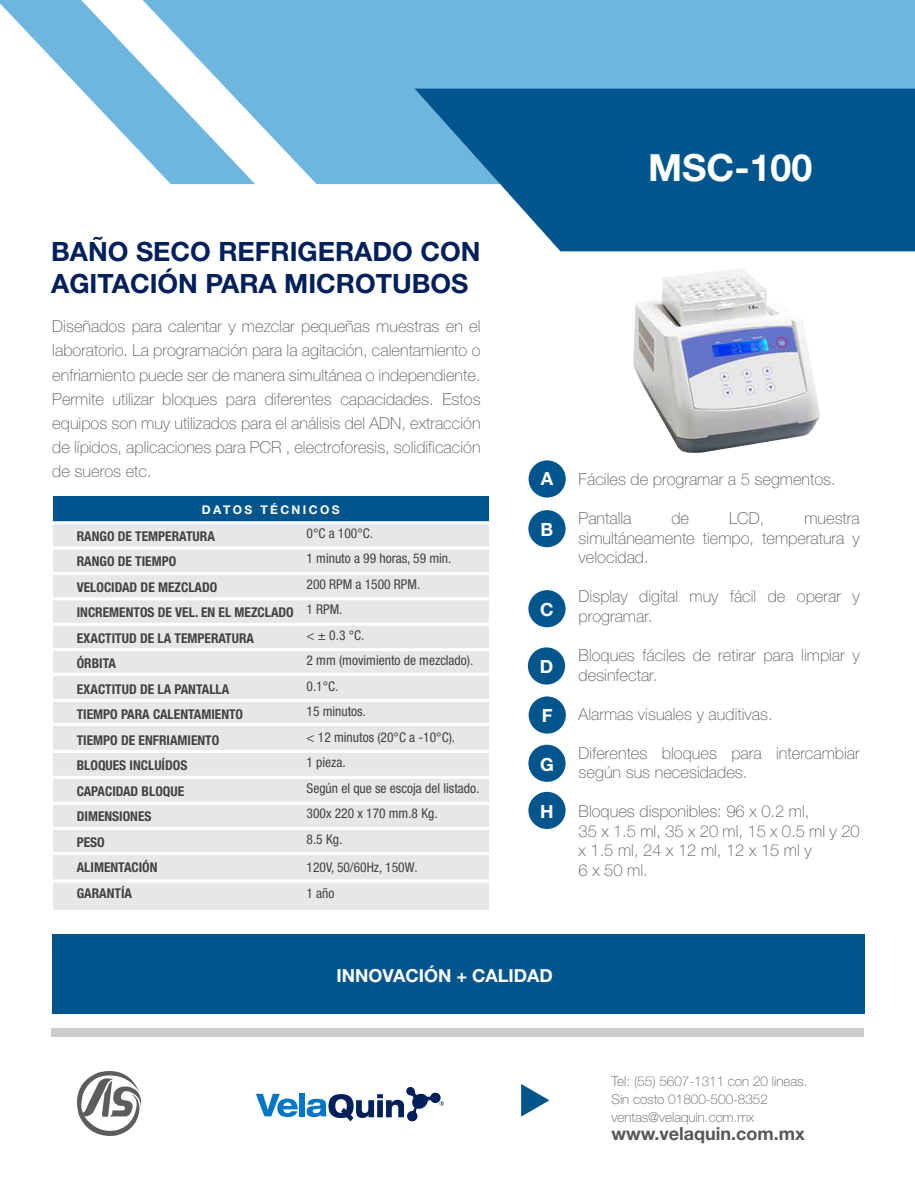
<style>
.page{position:relative;width:915px;height:1191px;background:#fff}
.page>*{position:absolute;margin:0;border:0;box-sizing:border-box;transform-origin:0 0}
.t1{font:700 37.5px "Helvetica Neue LT Std";color:#fff}
.t2{font:700 26.55px/32px "Helvetica Neue LT Std";color:#00205b}
.t3{font:700 18.15px "Helvetica Neue LT Std";color:#fff}
.t4{font:700 18px "Helvetica Neue LT Std";color:#575756}
.t5{font:700 18px "Helvetica Neue LT Std";color:#fff}
.t6{font:100 16.5px/19.5px "Helvetica Neue";color:#575756}
.t7{font:700 condensed 13.5px/25.5px "Helvetica Neue LT Std";color:#424241}
.t8{font:condensed 13.5px/25.5px "Helvetica Neue LT Std";color:#424241}
.t9{font:100 13.5px/18px "Helvetica Neue";color:#575756}
.t10{font:700 12px "Helvetica Neue LT Std";letter-spacing:.2em;color:#fff}
.s1{font-family:"Montserrat";font-stretch:normal;font-size:15px;color:#575756}
</style>
<div class="page">
<img style="left:633px;top:268px;width:186px;height:185px">
<div style="left:255px;top:0;width:659px;height:184px;background:#6eb6de"></div>
<svg style="left:0;top:0;width:255px;height:184px"></svg>
<div style="left:52px;top:1028px;width:811px;height:9px;background:#cdcccb"></div>
<div style="left:52px;top:934px;width:811px;height:80px;background:#00568c"></div>
<svg style="left:256px;top:1093px;width:41px;height:24px"></svg>
<div style="left:299px;top:1093px;width:6px;height:23px;background:#0076c8"></div>
<svg style="left:306px;top:1087px;width:138px;height:35px"></svg>
<svg style="left:414px;top:89px;width:500px;height:162px;fill:#00568c"></svg>
<div style="left:528px;top:460px;width:37px;height:37px;background:#00568c;border-radius:50%"></div>
<div style="left:528px;top:510px;width:37px;height:37px;background:#00568c;border-radius:50%"></div>
<div style="left:528px;top:590px;width:37px;height:37px;background:#00568c;border-radius:50%"></div>
<div style="left:527px;top:647px;width:38px;height:37px;background:#00568c;border-radius:50%"></div>
<div style="left:528px;top:696px;width:37px;height:37px;background:#00568c;border-radius:50%"></div>
<div style="left:528px;top:744px;width:37px;height:38px;background:#00568c;border-radius:50%"></div>
<div style="left:528px;top:792px;width:37px;height:37px;background:#00568c;border-radius:50%"></div>
<svg style="left:521px;top:1084px;width:28px;height:32px"></svg>
<div style="left:54px;top:496px;width:435px;height:413px;background:#e6e7e8"></div>
<div style="left:54px;top:496px;width:435px;height:27px;background:#00568c"></div>
<hr style="left:52px;top:546px;width:438px;height:3px;background:#fff">
<hr style="left:52px;top:572px;width:438px;height:3px;background:#fff">
<hr style="left:52px;top:597px;width:438px;height:3px;background:#fff">
<hr style="left:52px;top:623px;width:438px;height:3px;background:#fff">
<hr style="left:52px;top:648px;width:438px;height:3px;background:#fff">
<hr style="left:52px;top:673px;width:438px;height:3px;background:#fff">
<hr style="left:52px;top:699px;width:438px;height:3px;background:#fff">
<hr style="left:52px;top:723px;width:438px;height:3px;background:#fff">
<hr style="left:52px;top:750px;width:438px;height:3px;background:#fff">
<hr style="left:52px;top:776px;width:438px;height:3px;background:#fff">
<hr style="left:52px;top:827px;width:438px;height:3px;background:#fff">
<hr style="left:52px;top:802px;width:438px;height:3px;background:#fff">
<hr style="left:52px;top:852px;width:438px;height:3px;background:#fff">
<hr style="left:52px;top:879px;width:438px;height:3px;background:#fff">
<hr style="left:52px;top:521px;width:438px;height:3px;background:#fff">
<svg style="left:77px;top:1071px;width:64px;height:65px"></svg>
<h2 class="t2" style="left:51px;top:235px;width:430px">BAÑO SECO REFRIGERADO CON<br>AGITACIÓN PARA MICROTUBOS</h2>
<p class="t6" style="left:52px;top:314px;width:429px;line-height:24px;text-align:justify">Diseñados para calentar y mezclar pequeñas muestras en el laboratorio. La programación para la agitación, calentamiento o enfriamiento puede ser de manera simultánea o independiente.<br>Permite utilizar bloques para diferentes capacidades. Estos equipos son muy utilizados para el análisis del ADN, extracción de lípidos, aplicaciones para PCR , electroforesis, solidificación de sueros etc.</p>
<p class="t10" style="left:202px;top:502px;width:139px">DATOS TÉCNICOS</p>
<p class="t7" style="left:77px;top:523px;width:218px">RANGO DE TEMPERATURA<br>RANGO DE TIEMPO<br>VELOCIDAD DE MEZCLADO<br>INCREMENTOS DE VEL. EN EL MEZCLADO<br>EXACTITUD DE LA TEMPERATURA<br>ÓRBITA<br>EXACTITUD DE LA PANTALLA<br>TIEMPO PARA CALENTAMIENTO<br>TIEMPO DE ENFRIAMIENTO<br>BLOQUES INCLUÍDOS<br>CAPACIDAD BLOQUE<br>DIMENSIONES<br>PESO<br>ALIMENTACIÓN<br>GARANTÍA</p>
<p class="t8" style="left:306px;top:520px;width:174px">0°C a 100°C.<br>1 minuto a 99 horas, 59 min.<br>200 RPM a 1500 RPM.<br>1 RPM.<br>&lt; ± 0.3 °C.<br>2 mm (movimiento de mezclado).<br>0.1°C.<br>15 minutos.<br>&lt; 12 minutos (20°C a -10°C).<br>1 pieza.<br>Según el que se escoja del listado.<br>300x 220 x 170 mm.8 Kg.<br>8.5 Kg.</p>
<p class="t8" style="left:306px;top:854px;width:112px">120V, 50/60Hz, 150W<span class="s1">.<br></span>1 año</p>
<h1 class="t1" style="left:648px;top:144px;width:165px">MSC-100</h1>
<p class="t3" style="left:540px;top:467px;width:14px">A</p>
<p class="t3" style="left:540px;top:518px;width:14px">B</p>
<p class="t3" style="left:540px;top:598px;width:15px">C</p>
<p class="t3" style="left:539px;top:655px;width:15px">D</p>
<p class="t3" style="left:541px;top:704px;width:12px">F</p>
<p class="t3" style="left:540px;top:753px;width:15px">G</p>
<p class="t3" style="left:540px;top:800px;width:15px">H</p>
<p class="t6" style="left:578px;top:470px;width:259px">Fáciles de programar a 5 segmentos.</p>
<p class="t6" style="left:578px;top:509px;width:54px">Pantalla</p>
<p class="t6" style="left:671px;top:509px;width:19px">de</p>
<p class="t6" style="left:728px;top:509px;width:37px">LCD,</p>
<p class="t6" style="left:578px;top:509px;width:282px;text-align:justify;text-indent:226px">muestra simultáneamente tiempo, temperatura y velocidad.</p>
<p class="t6" style="left:578px;top:587px;width:282px">Display digital muy fácil de operar y programar.</p>
<p class="t6" style="left:578px;top:645px;width:282px">Bloques fáciles de retirar para limpiar y desinfectar.</p>
<p class="t6" style="left:578px;top:704px;width:195px">Alarmas visuales y auditivas.</p>
<p class="t6" style="left:578px;top:743px;width:282px">Diferentes bloques para intercambiar según sus necesidades.</p>
<p class="t6" style="left:578px;top:801px;width:282px">Bloques disponibles: 96 x 0.2 ml,<br>35 x 1.5 ml, 35 x 20 ml, 15 x 0.5 ml y 20 x 1.5 ml, 24 x 12 ml, 12 x 15 ml y<br>6 x 50 ml.</p>
<p class="t5" style="left:336px;top:964px;width:218px">INNOVACIÓN + CALIDAD</p>
<p class="t9" style="left:611px;top:1071px;width:197px">Tel: (55) 5607-1311 con 20 lineas.<br>Sin costo 01800-500-8352 ventas@velaquin.com.mx</p>
<p class="t4" style="left:611px;top:1122px;width:195px">www.velaquin.com.mx</p>
</div>
